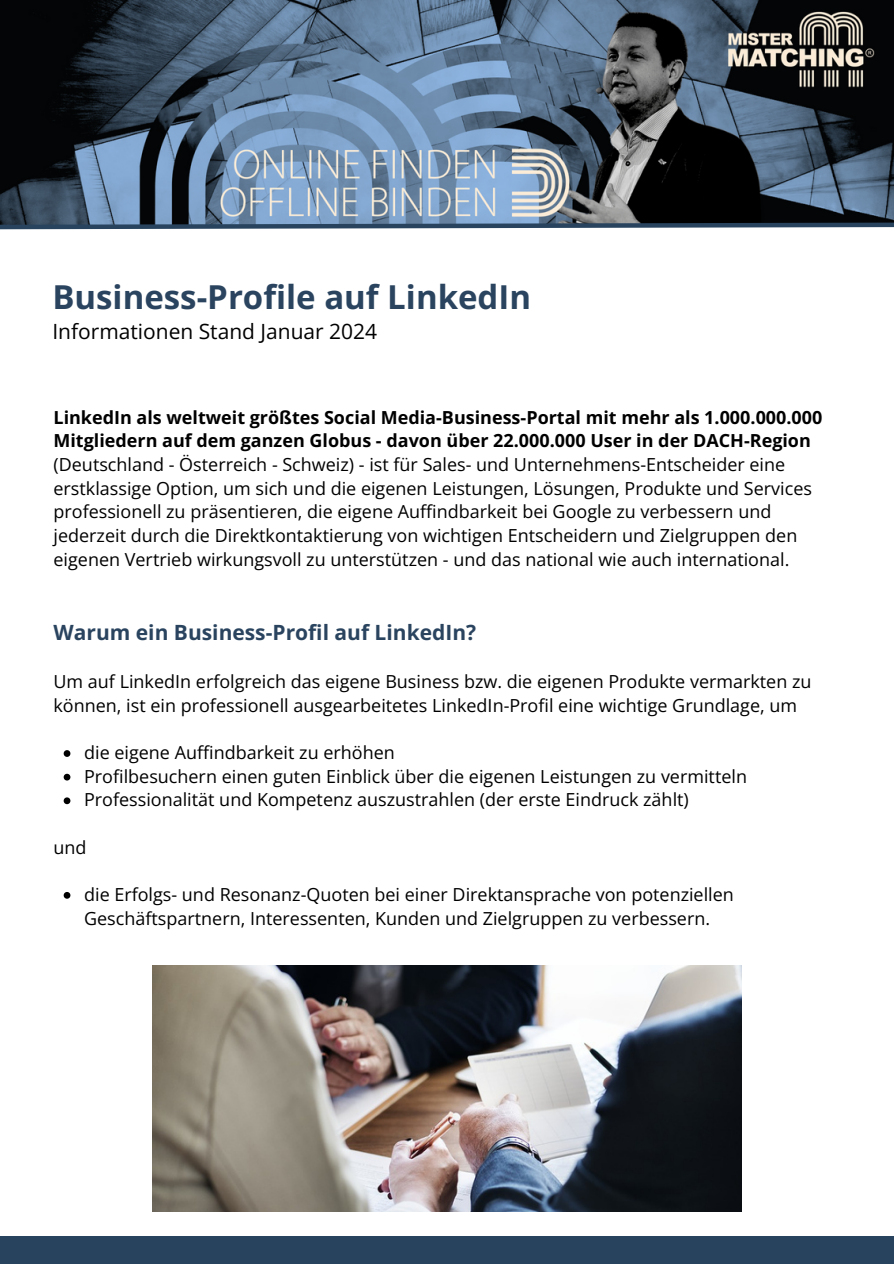
<style>
.page{position:relative;width:894px;height:1264px;background:#fff}
.page>*{position:absolute;margin:0;border:0;box-sizing:border-box;transform-origin:0 0}
.t1{font:700 33px "Open Sans";color:#2a445f}
.t2{font:700 21px "Open Sans";color:#2a445f}
.t3{font:21px "Open Sans";color:#000}
.t4{font:18px/23.7px "Open Sans";color:#000}
.s1{font-weight:700}
</style>
<div class="page">
<img style="left:0;top:0;width:893px;height:220px">
<svg style="left:64px;top:750px;width:6px;height:7px"></svg>
<svg style="left:64px;top:773px;width:6px;height:7px"></svg>
<svg style="left:64px;top:797px;width:6px;height:7px"></svg>
<svg style="left:64px;top:892px;width:6px;height:6px"></svg>
<svg style="left:0;top:220px;width:893px;height:10px"></svg>
<img style="left:152px;top:965px;width:589px;height:246px">
<div style="left:0;top:1235px;width:893px;height:28px;background:#27435e"></div>
<p class="t1" style="left:52px;top:274px;width:480px">Business-Profile auf LinkedIn</p>
<p class="t3" style="left:52px;top:316px;width:326px">Informationen Stand Januar 2024</p>
<h1 class="t4" style="left:53px;top:405px;width:770px"><span class="s1">LinkedIn als weltweit größtes Social Media-Business-Portal mit mehr als 1.000.000.000<br>Mitgliedern auf dem ganzen Globus - davon über 22.000.000 User in der DACH-Region </span>(Deutschland - Österreich - Schweiz) - ist für Sales- und Unternehmens-Entscheider eine erstklassige Option, um sich und die eigenen Leistungen, Lösungen, Produkte und Services professionell zu präsentieren, die eigene Auffindbarkeit bei Google zu verbessern und jederzeit durch die Direktkontaktierung von wichtigen Entscheidern und Zielgruppen den eigenen Vertrieb wirkungsvoll zu unterstützen - und das national wie auch international.</h1>
<h3 class="t2" style="left:53px;top:617px;width:424px">Warum ein Business-Profil auf LinkedIn?</h3>
<p class="t4" style="left:53px;top:669px;width:759px">Um auf LinkedIn erfolgreich das eigene Business bzw. die eigenen Produkte vermarkten zu können, ist ein professionell ausgearbeitetes LinkedIn-Profil eine wichtige Grundlage, um</p>
<h2 class="t4" style="left:84px;top:740px;width:312px">die eigene Auffindbarkeit zu erhöhen</h2>
<p class="t4" style="left:84px;top:764px;width:664px">Profilbesuchern einen guten Einblick über die eigenen Leistungen zu vermitteln</p>
<p class="t4" style="left:84px;top:787px;width:606px">Professionalität und Kompetenz auszustrahlen (der erste Eindruck zählt)</p>
<p class="t4" style="left:53px;top:834px;width:35px">und</p>
<p class="t4" style="left:84px;top:882px;width:651px">die Erfolgs- und Resonanz-Quoten bei einer Direktansprache von potenziellen<br>Geschäftspartnern, Interessenten, Kunden und Zielgruppen zu verbessern.</p>
</div>
